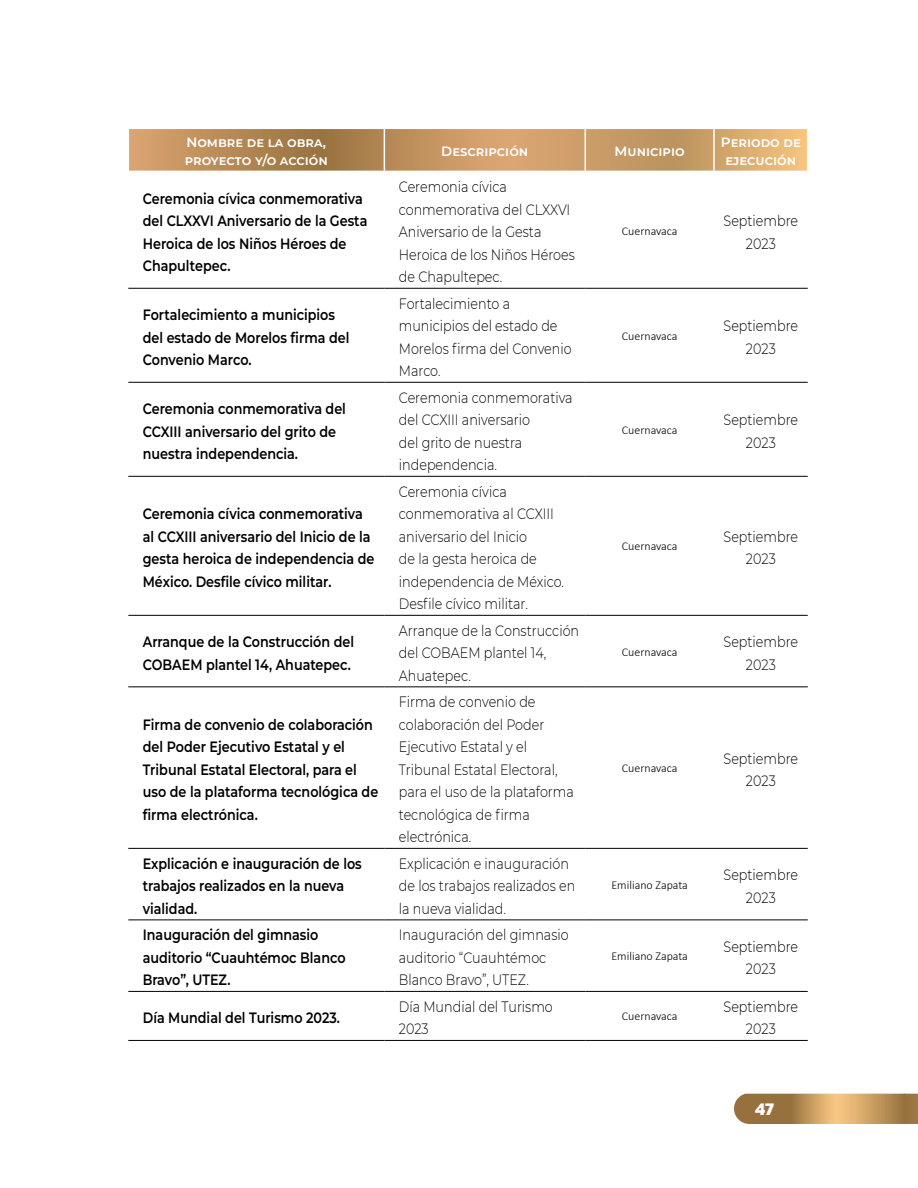
<style>
.page{position:relative;width:918px;height:1188px;background:#fff}
.page>*{position:absolute;margin:0;border:0;box-sizing:border-box;transform-origin:0 0}
.t1{font:700 18px "Kanit";color:#fff}
.t2{font:300 15px/22.5px "Montserrat";color:#000;scale:.85 1}
.t3{font:600 15px/22.5px "Montserrat";color:#000;scale:.85 1}
.t4{font:600 13.5px/18px "Montserrat";color:#fff}
.t5{font:300 12px "Calibri";color:#000}
</style>
<div class="page">
<svg style="left:734px;top:1094px;width:184px;height:30px;background:#b99057"></svg>
<svg style="left:129px;top:129px;width:678px;height:42px;background:#c59763"></svg>
<hr style="left:384px;top:129px;width:1px;height:42px;background:#fff">
<hr style="left:128px;top:288px;width:256px;height:1px;background:#000">
<hr style="left:384px;top:288px;width:201px;height:1px;background:#000">
<hr style="left:585px;top:288px;width:129px;height:1px;background:#000">
<hr style="left:714px;top:288px;width:94px;height:1px;background:#000">
<hr style="left:128px;top:382px;width:256px;height:1px;background:#000">
<hr style="left:384px;top:382px;width:201px;height:1px;background:#000">
<hr style="left:585px;top:382px;width:129px;height:1px;background:#000">
<hr style="left:714px;top:382px;width:94px;height:1px;background:#000">
<hr style="left:128px;top:476px;width:256px;height:1px;background:#000">
<hr style="left:384px;top:476px;width:201px;height:1px;background:#000">
<hr style="left:585px;top:476px;width:129px;height:1px;background:#000">
<hr style="left:714px;top:476px;width:94px;height:1px;background:#000">
<hr style="left:128px;top:615px;width:256px;height:1px;background:#000">
<hr style="left:384px;top:615px;width:201px;height:1px;background:#000">
<hr style="left:585px;top:615px;width:129px;height:1px;background:#000">
<hr style="left:714px;top:615px;width:94px;height:1px;background:#000">
<hr style="left:128px;top:686px;width:256px;height:1px;background:#000">
<hr style="left:384px;top:686px;width:201px;height:1px;background:#000">
<hr style="left:585px;top:686px;width:129px;height:1px;background:#000">
<hr style="left:714px;top:686px;width:94px;height:1px;background:#000">
<hr style="left:128px;top:848px;width:256px;height:1px;background:#000">
<hr style="left:384px;top:848px;width:201px;height:1px;background:#000">
<hr style="left:585px;top:848px;width:129px;height:1px;background:#000">
<hr style="left:714px;top:848px;width:94px;height:1px;background:#000">
<hr style="left:128px;top:920px;width:256px;height:1px;background:#000">
<hr style="left:384px;top:920px;width:201px;height:1px;background:#000">
<hr style="left:585px;top:920px;width:129px;height:1px;background:#000">
<hr style="left:714px;top:920px;width:94px;height:1px;background:#000">
<hr style="left:128px;top:991px;width:256px;height:1px;background:#000">
<hr style="left:384px;top:991px;width:201px;height:1px;background:#000">
<hr style="left:585px;top:991px;width:129px;height:1px;background:#000">
<hr style="left:714px;top:991px;width:94px;height:1px;background:#000">
<hr style="left:128px;top:1040px;width:256px;height:1px;background:#000">
<hr style="left:384px;top:1040px;width:201px;height:1px;background:#000">
<hr style="left:585px;top:1040px;width:129px;height:1px;background:#000">
<hr style="left:714px;top:1040px;width:94px;height:1px;background:#000">
<hr style="left:585px;top:129px;width:1px;height:42px;background:#fff">
<hr style="left:713px;top:129px;width:2px;height:42px;background:#fff">
<p class="t4" style="left:185px;top:133px;width:145px">Nombre de la obra, proyecto y/o acción</p>
<p class="t4" style="left:441px;top:142px;width:89px">Descripción</p>
<p class="t4" style="left:615px;top:142px;width:72px">Municipio</p>
<p class="t4" style="left:721px;top:133px;width:81px;text-align:center">Periodo de ej ecución</p>
<p class="t3" style="left:143px;top:187px;width:266px">Ceremonia cívica conmemorativa del CLXXVI Aniversario de la Gesta<br>Heroica de los Niños Héroes de<br>Chapultepec.</p>
<p class="t2" style="left:399px;top:175px;width:209px">Ceremonia cívica conmemorativa del CLXXVI<br>Aniversario de la Gesta<br>Heroica de los Niños Héroes de Chapultepec.</p>
<p class="t5" style="left:622px;top:223px;width:57px">Cuernavaca</p>
<p class="t2" style="left:724px;top:209px;width:89px;text-align:center">Septiembre<br>2023</p>
<p class="t3" style="left:143px;top:303px;width:245px">Fortalecimiento a municipios del estado de Morelos firma del<br>Convenio Marco.</p>
<p class="t2" style="left:399px;top:292px;width:205px">Fortalecimiento a municipios del estado de<br>Morelos firma del Convenio<br>Marco.</p>
<p class="t3" style="left:143px;top:397px;width:241px">Ceremonia conmemorativa del<br>CCXIII aniversario del grito de nuestra independencia.</p>
<p class="t2" style="left:399px;top:386px;width:206px">Ceremonia conmemorativa del CCXIII aniversario<br>del grito de nuestra independencia.</p>
<p class="t3" style="left:143px;top:502px;width:274px">Ceremonia cívica conmemorativa al CCXIII aniversario del Inicio de la gesta heroica de independencia de México. Desfile cívico militar.</p>
<p class="t2" style="left:399px;top:480px;width:196px">Ceremonia cívica conmemorativa al CCXIII aniversario del Inicio<br>de la gesta heroica de independencia de México.<br>Desfile cívico militar.</p>
<p class="t3" style="left:143px;top:630px;width:250px">Arranque de la Construcción del<br>COBAEM plantel 14, Ahuatepec.</p>
<p class="t2" style="left:399px;top:619px;width:214px">Arranque de la Construcción del COBAEM plantel 14,<br>Ahuatepec.</p>
<p class="t3" style="left:143px;top:713px;width:279px">Firma de convenio de colaboración del Poder Ejecutivo Estatal y el<br>Tribunal Estatal Electoral, para el uso de la plataforma tecnológica de firma electrónica.</p>
<p class="t2" style="left:399px;top:690px;width:207px">Firma de convenio de colaboración del Poder<br>Ejecutivo Estatal y el<br>Tribunal Estatal Electoral, para el uso de la plataforma tecnológica de firma electrónica.</p>
<p class="t3" style="left:143px;top:852px;width:259px">Explicación e inauguración de los trabajos realizados en la nueva vialidad.</p>
<p class="t2" style="left:399px;top:852px;width:209px">Explicación e inauguración de los trabajos realizados en la nueva vialidad.</p>
<p class="t3" style="left:143px;top:923px;width:240px">Inauguración del gimnasio auditorio “Cuauhtémoc Blanco<br>Bravo”, UTEZ.</p>
<p class="t2" style="left:399px;top:923px;width:201px">Inauguración del gimnasio auditorio “Cuauhtémoc<br>Blanco Bravo”, UTEZ.</p>
<p class="t5" style="left:622px;top:328px;width:57px">Cuernavaca</p>
<p class="t2" style="left:724px;top:314px;width:89px;text-align:center">Septiembre<br>2023</p>
<p class="t5" style="left:622px;top:422px;width:57px">Cuernavaca</p>
<p class="t2" style="left:724px;top:408px;width:89px;text-align:center">Septiembre<br>2023</p>
<p class="t5" style="left:622px;top:539px;width:57px">Cuernavaca</p>
<p class="t2" style="left:724px;top:525px;width:89px;text-align:center">Septiembre<br>2023</p>
<p class="t5" style="left:622px;top:644px;width:57px">Cuernavaca</p>
<p class="t2" style="left:724px;top:630px;width:89px;text-align:center">Septiembre<br>2023</p>
<p class="t5" style="left:622px;top:761px;width:57px">Cuernavaca</p>
<p class="t2" style="left:724px;top:747px;width:89px;text-align:center">Septiembre<br>2023</p>
<p class="t5" style="left:611px;top:877px;width:78px">Emiliano Zapata</p>
<p class="t2" style="left:724px;top:863px;width:89px;text-align:center">Septiembre<br>2023</p>
<p class="t5" style="left:611px;top:949px;width:78px">Emiliano Zapata</p>
<p class="t2" style="left:724px;top:935px;width:89px;text-align:center">Septiembre<br>2023</p>
<p class="t3" style="left:143px;top:1006px;width:234px">Día Mundial del Turismo 2023.</p>
<p class="t2" style="left:399px;top:995px;width:183px">Día Mundial del Turismo<br>2023</p>
<p class="t5" style="left:622px;top:1009px;width:57px">Cuernavaca</p>
<p class="t2" style="left:724px;top:995px;width:89px;text-align:center">Septiembre<br>2023</p>
<p class="t1" style="left:755px;top:1095px;width:20px">47</p>
</div>
